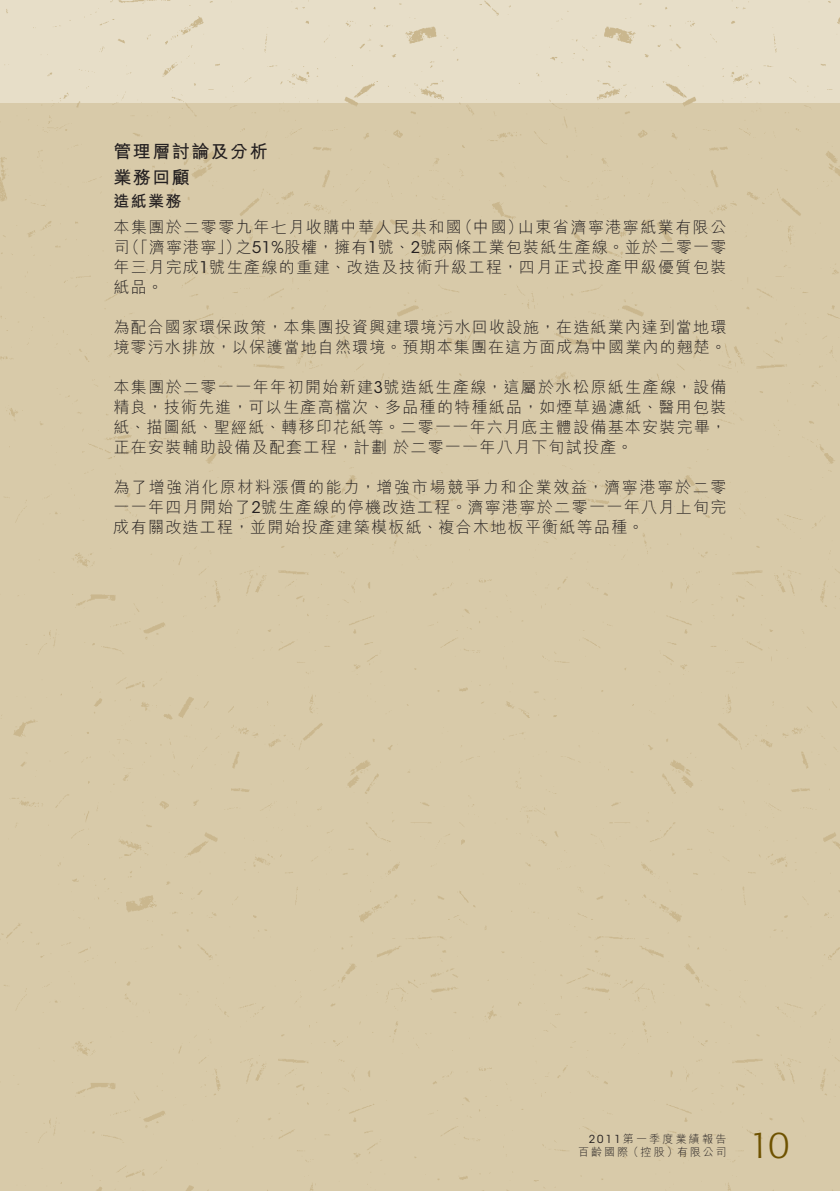
<style>
.page{position:relative;width:840px;height:1191px;background:#fff}
.page>*{position:absolute;margin:0;border:0;box-sizing:border-box;transform-origin:0 0}
.t1{font:300 37px "Formata";color:#6e5200}
.t2{font:18px/25.6px "M Hei HK Bold B5 pc H";letter-spacing:.08em;color:#231f20}
.t3{font:16px/20px "M Hei HK Light B5 pc H";letter-spacing:.08em;color:#231f20;text-align:justify}
.t4{font:16px "M Hei HK Bold B5 pc H";color:#231f20}
.t5{font:11px/12.4px "M Hei HK Light B5 pc H";letter-spacing:.2em;color:#231f20;text-align:right}
.s1{font-family:"ITC Avant Garde Std"}
</style>
<div class="page">
<img style="left:0;top:0;width:839px;height:1190px">
<p class="t2" style="left:113px;top:141px;width:156px">管理層討論及分析業務回顧</p>
<p class="t4" style="left:113px;top:195px;width:69px">造紙業務</p>
<p class="t3" style="left:113px;top:219px;width:614px">本集團於二零零九年七月收購中華人民共和國（中國）山東省濟寧港寧紙業有限公司（「濟寧港寧」）之<span class="s1">51%</span>股權，擁有<span class="s1">1</span>號、<span class="s1">2</span>號兩條工業包裝紙生產線。並於二零一零年三月完成<span class="s1">1</span>號生產線的重建、改造及技術升級工程，四月正式投產甲級優質包裝紙品。</p>
<p class="t3" style="left:113px;top:319px;width:614px">為配合國家環保政策，本集團投資興建環境污水回收設施，在造紙業內達到當地環境零污水排放，以保護當地自然環境。預期本集團在這方面成為中國業內的翹楚。</p>
<p class="t3" style="left:113px;top:379px;width:614px">本集團於二零一一年年初開始新建<span class="s1">3</span>號造紙生產線，這屬於水松原紙生產線，設備精良，技術先進，可以生產高檔次、多品種的特種紙品，如煙草過濾紙、醫用包裝紙、描圖紙、聖經紙、轉移印花紙等。二零一一年六月底主體設備基本安裝完畢，正在安裝輔助設備及配套工程，計劃於二零一一年八月下旬試投產。</p>
<p class="t3" style="left:113px;top:479px;width:614px">為了增強消化原材料漲價的能力，增強市場競爭力和企業效益，濟寧港寧於二零一一年四月開始了<span class="s1">2</span>號生產線的停機改造工程。濟寧港寧於二零一一年八月上旬完成有關改造工程，並開始投產建築模板紙、複合木地板平衡紙等品種。</p>
<p class="t5" style="left:578px;top:1134px;width:149px"><span class="s1">2011</span>第一季度業績報告百齡國際（控股）有限公司</p>
<h1 class="t1" style="left:747px;top:1123px;width:43px">10</h1>
</div>
